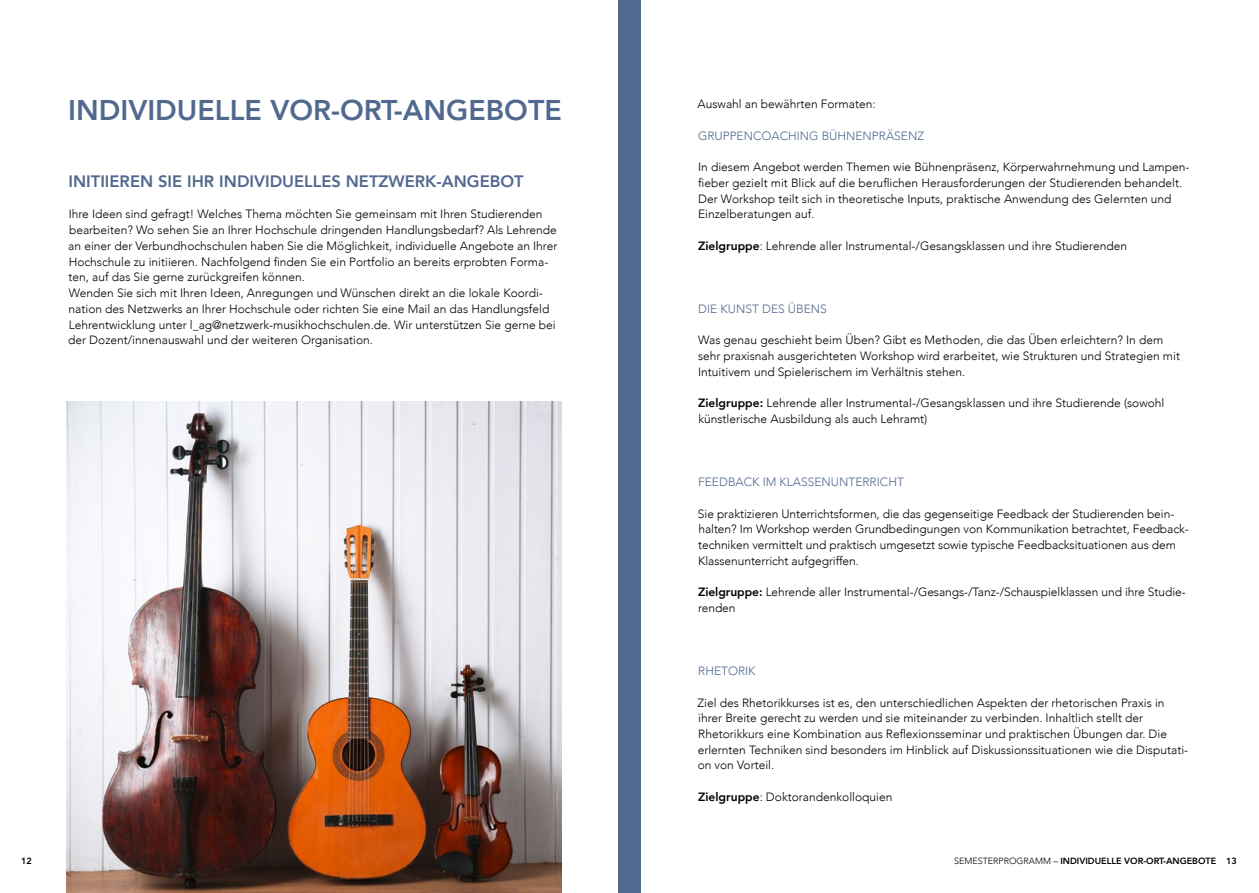
<style>
.page{position:relative;width:1259px;height:893px;background:#fff}
.page>*{position:absolute;margin:0;border:0;box-sizing:border-box;transform-origin:0 0}
.t1{font:800 28.5px "Avenir";color:#51688f}
.t2{font:800 16.5px "Avenir";color:#51688f}
.t3{font:300 12px/15.8px "Avenir";color:#000}
.t4{font:300 12px "Avenir";color:#51688f}
.t5{font:800 9px "Avenir";color:#000}
.s1{font-weight:800}
.s2{font-weight:300}
</style>
<div class="page">
<div style="left:618px;top:0;width:23px;height:893px;background:#51688f"></div>
<img style="left:67px;top:402px;width:494px;height:491px">
<h1 class="t1" style="left:68px;top:88px;width:495px">INDIVIDUELLE VOR-ORT-ANGEBOTE</h1>
<h2 class="t2" style="left:69px;top:169px;width:456px">INITIIEREN SIE IHR INDIVIDUELLES NETZWERK-ANGEBOT</h2>
<p class="t3" style="left:68px;top:206px;width:491px">Ihre Ideen sind gefragt! Welches Thema möchten Sie gemeinsam mit Ihren Studierenden bearbeiten? Wo sehen Sie an Ihrer Hochschule dringenden Handlungsbedarf? Als Lehrende an einer der Verbundhochschulen haben Sie die Möglichkeit, individuelle Angebote an Ihrer Hochschule zu initiieren. Nachfolgend finden Sie ein Portfolio an bereits erprobten Forma&shy;ten, auf das Sie gerne zurückgreifen können.<br>Wenden Sie sich mit Ihren Ideen, Anregungen und Wünschen direkt an die lokale Koordi&shy;nation des Netzwerks an Ihrer Hochschule oder richten Sie eine Mail an das Handlungsfeld Lehrentwicklung unter l_ag@netzwerk-musikhochschulen.de. Wir unterstützen Sie gerne bei der Dozent/innenauswahl und der weiteren Organisation.</p>
<p class="t3" style="left:697px;top:96px;width:179px">Auswahl an bewährten Formaten:</p>
<p class="t4" style="left:698px;top:128px;width:227px">GRUPPENCOACHING BÜHNENPRÄSENZ</p>
<p class="t3" style="left:698px;top:159px;width:493px">In diesem Angebot werden Themen wie Bühnenpräsenz, Körperwahrnehmung und Lampen&shy;fieber gezielt mit Blick auf die beruflichen Herausforderungen der Studierenden behandelt.<br>Der Workshop teilt sich in theoretische Inputs, praktische Anwendung des Gelernten und Einzelberatungen auf.</p>
<p class="t3" style="left:698px;top:238px;width:430px"><span class="s1">Zielgruppe</span>: Lehrende aller Instrumental-/Gesangsklassen und ihre Studierenden</p>
<p class="t4" style="left:698px;top:302px;width:130px">DIE KUNST DES ÜBENS</p>
<p class="t3" style="left:698px;top:332px;width:483px">Was genau geschieht beim Üben? Gibt es Methoden, die das Üben erleichtern? In dem sehr praxisnah ausgerichteten Workshop wird erarbeitet, wie Strukturen und Strategien mit<br>Intuitivem und Spielerischem im Verhältnis stehen.</p>
<p class="t3" style="left:698px;top:395px;width:468px"><span class="s1">Zielgruppe:</span> Lehrende aller Instrumental-/Gesangsklassen und ihre Studierende (sowohl künstlerische Ausbildung als auch Lehramt)</p>
<p class="t4" style="left:698px;top:475px;width:207px">FEEDBACK IM KLASSENUNTERRICHT</p>
<p class="t3" style="left:698px;top:505px;width:492px">Sie praktizieren Unterrichtsformen, die das gegenseitige Feedback der Studierenden bein&shy;halten? Im Workshop werden Grundbedingungen von Kommunikation betrachtet, Feedback&shy;techniken vermittelt und praktisch umgesetzt sowie typische Feedbacksituationen aus dem Klassenunterricht aufgegriffen.</p>
<p class="t3" style="left:698px;top:584px;width:489px"><span class="s1">Zielgruppe:</span> Lehrende aller Instrumental-/Gesangs-/Tanz-/Schauspielklassen und ihre Studie&shy;renden</p>
<p class="t4" style="left:698px;top:664px;width:59px">RHETORIK</p>
<p class="t3" style="left:697px;top:694px;width:492px">Ziel des Rhetorikkurses ist es, den unterschiedlichen Aspekten der rhetorischen Praxis in ihrer Breite gerecht zu werden und sie miteinander zu verbinden. Inhaltlich stellt der Rhetorikkurs eine Kombination aus Reflexionsseminar und praktischen Übungen dar. Die erlernten Techniken sind besonders im Hinblick auf Diskussionssituationen wie die Disputati&shy;on von Vorteil.</p>
<p class="t3" style="left:698px;top:789px;width:196px"><span class="s1">Zielgruppe</span>: Doktorandenkolloquien</p>
<p class="t5" style="left:954px;top:854px;width:264px"><span class="s2">SEMESTERPROGRAMM –</span> INDIVIDUELLE VOR-ORT-ANGEBOTE</p>
<p class="t5" style="left:21px;top:854px;width:12px">12</p>
<p class="t5" style="left:1226px;top:854px;width:12px">13</p>
</div>
